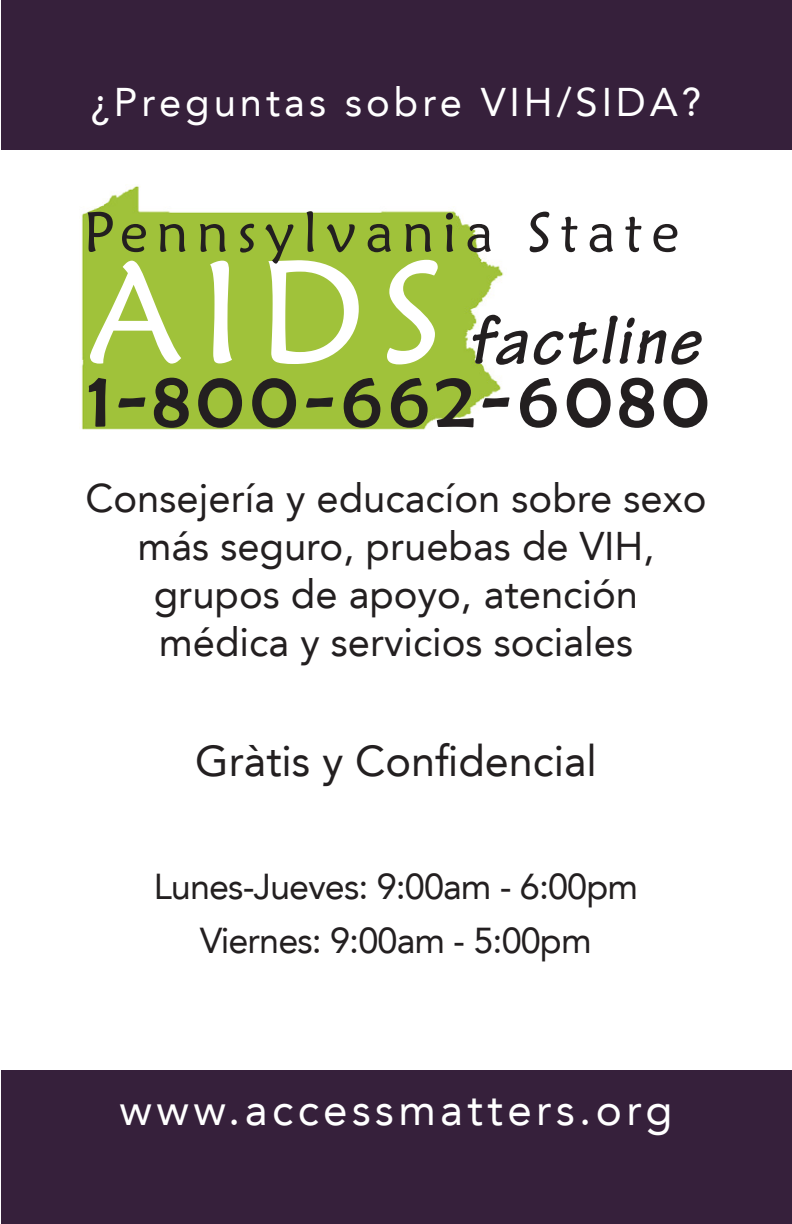
<style>
.page{position:relative;width:792px;height:1224px;background:#fff}
.page>*{position:absolute;margin:0;border:0;box-sizing:border-box;transform-origin:0 0}
.t1{font:80.8px "Berlin Sans FB";letter-spacing:.07em;color:#231f20}
.t2{font:italic 700 72.8px "Tekton Pro";letter-spacing:.04em;color:#231f20}
.t3{font:56.8px "Maiandra GD";letter-spacing:.15em;color:#231f20}
.t4{font:44px "Avenir LT";letter-spacing:.1em;color:#fff}
.t5{font:43.2px "Avenir LT";color:#231f20}
.t6{font:40px/48px "Avenir LT";color:#231f20;text-align:center}
.t7{font:40px "Avenir LT";letter-spacing:.1em;color:#fff}
.t8{font:36px "Avenir LT";letter-spacing:-.025em;color:#231f20}
.s1{font-family:"Maiandra GD";font-weight:400;font-style:normal;font-size:146px;color:#fff}
</style>
<div class="page">
<div style="left:1px;top:0;width:791px;height:150px;background:#36203b"></div>
<div style="left:1px;top:1070px;width:791px;height:154px;background:#36203b"></div>
<img style="left:81px;top:186px;width:423px;height:244px">
<p class="t7" style="left:91px;top:79px;width:612px">¿Preguntas sobre VIH/SIDA?</p>
<p class="t3" style="left:84px;top:197px;width:597px">Pennsylvania State</p>
<p class="t2" style="left:86px;top:298px;width:615px"><span class="s1">AIDS</span> factline</p>
<p class="t1" style="left:88px;top:354px;width:623px">1-800-662-6080</p>
<p class="t6" style="left:85px;top:475px;width:623px">Consejería y educacíon sobre sexo más seguro, pruebas de VIH, grupos de apoyo, atención médica y servicios sociales</p>
<p class="t5" style="left:195px;top:736px;width:403px">Gràtis y Confidencial</p>
<p class="t8" style="left:154px;top:866px;width:486px">Lunes-Jueves: 9:00am - 6:00pm</p>
<p class="t8" style="left:200px;top:920px;width:393px">Viernes: 9:00am - 5:00pm</p>
<p class="t4" style="left:120px;top:1084px;width:554px">www.accessmatters.org</p>
</div>
